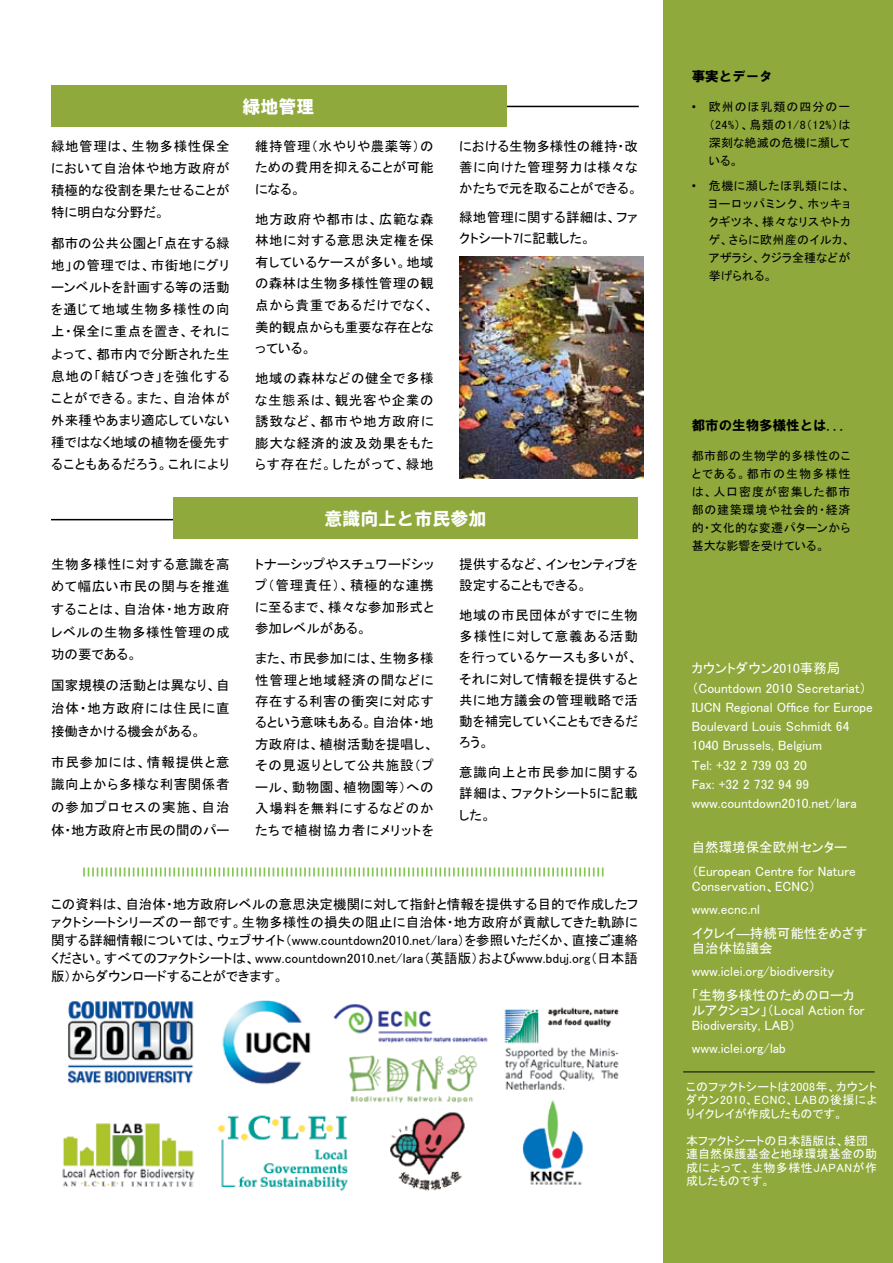
<style>
.page{position:relative;width:893px;height:1263px;background:#fff}
.page>*{position:absolute;margin:0;border:0;box-sizing:border-box;transform-origin:0 0}
.t1{font:18px "HG Soei Kakugothic UB";color:#fff}
.t2{font:13.5px/22.2px "MS P Gothic";letter-spacing:.02em;color:#000;text-align:justify}
.t3{font:13.5px/19.2px "MS P Gothic";color:#fff}
.t4{font:13.5px "HG Soei Kakugothic UB";color:#000}
.t5{font:12px/18px "MS P Gothic";letter-spacing:.035em;color:#000;text-align:justify}
.t6{font:12px/13.5px "MS P Gothic";letter-spacing:.01em;color:#fff;text-align:justify}
.s1{font-family:"Arial"}
</style>
<div class="page">
<div style="left:663px;top:0;width:230px;height:1263px;background:#8fa93c"></div>
<hr style="left:330px;top:106px;width:309px;height:1px;background:#000">
<div style="left:51px;top:85px;width:455px;height:41px;background:#8fa93c"></div>
<svg style="left:83px;top:867px;width:521px;height:9px"></svg>
<hr style="left:51px;top:519px;width:310px;height:1px;background:#000">
<div style="left:173px;top:498px;width:465px;height:41px;background:#8fa93c"></div>
<hr style="left:683px;top:1071px;width:191px;height:1px;background:#000">
<img style="left:62px;top:1000px;width:557px;height:191px">
<img style="left:459px;top:256px;width:185px;height:222px">
<p class="t2" style="left:51px;top:135px;width:180px">緑地管理は、生物多様性保全において自治体や地方政府が積極的な役割を果たせることが特に明白な分野だ。</p>
<p class="t2" style="left:51px;top:232px;width:180px">都市の公共公園と「点在する緑地」の管理では、市街地にグリーンベルトを計画する等の活動を通じて地域生物多様性の向上・保全に重点を置き、それによって、都市内で分断された生息地の「結びつき」を強化することができる。また、自治体が外来種やあまり適応していない種ではなく地域の植物を優先することもあるだろう。これにより</p>
<h1 class="t1" style="left:243px;top:97px;width:73px">緑地管理</h1>
<p class="t2" style="left:255px;top:135px;width:180px;line-height:21.6px">維持管理（水やりや農薬等）のための費用を抑えることが可能になる。</p>
<p class="t2" style="left:255px;top:208px;width:180px;line-height:21.6px">地方政府や都市は、広範な森林地に対する意思決定権を保有しているケースが多い。地域の森林は生物多様性管理の観点から貴重であるだけでなく、美的観点からも重要な存在となっている。</p>
<p class="t2" style="left:255px;top:367px;width:180px;line-height:21.6px">地域の森林などの健全で多様な生態系は、観光客や企業の誘致など、都市や地方政府に膨大な経済的波及効果をもたらす存在だ。したがって、緑地</p>
<p class="t2" style="left:459px;top:135px;width:180px;line-height:21px">における生物多様性の維持・改善に向けた管理努力は様々なかたちで元を取ることができる。</p>
<p class="t2" style="left:459px;top:207px;width:180px;line-height:21px">緑地管理に関する詳細は、ファクトシート7に記載した。</p>
<p class="t2" style="left:51px;top:552px;width:180px;line-height:22.6px">生物多様性に対する意識を高めて幅広い市民の関与を推進することは、自治体・地方政府レベルの生物多様性管理の成功の要である。</p>
<p class="t2" style="left:51px;top:674px;width:180px;line-height:22.6px">国家規模の活動とは異なり、自治体・地方政府には住民に直接働きかける機会がある。</p>
<p class="t2" style="left:51px;top:750px;width:180px;line-height:22.6px">市民参加には、情報提供と意識向上から多様な利害関係者の参加プロセスの実施、自治体・地方政府と市民の間のパー</p>
<h1 class="t1" style="left:325px;top:510px;width:163px">意識向上と市民参加</h1>
<p class="t2" style="left:255px;top:553px;width:180px;line-height:21.5px">トナーシップやスチュワードシップ（管理責任）、積極的な連携に至るまで、様々な参加形式と参加レベルがある。</p>
<p class="t2" style="left:255px;top:647px;width:180px;line-height:21.5px">また、市民参加には、生物多様性管理と地域経済の間などに存在する利害の衝突に対応するという意味もある。自治体・地方政府は、植樹活動を提唱し、その見返りとして公共施設（プール、動物園、植物園等）への入場料を無料にするなどのかたちで植樹協力者にメリットを</p>
<p class="t2" style="left:459px;top:553px;width:180px;line-height:21.3px">提供するなど、インセンティブを設定することもできる。</p>
<p class="t2" style="left:459px;top:604px;width:180px;line-height:21.3px">地域の市民団体がすでに生物多様性に対して意義ある活動を行っているケースも多いが、それに対して情報を提供すると共に地方議会の管理戦略で活動を補完していくこともできるだろう。</p>
<p class="t2" style="left:459px;top:762px;width:180px;line-height:21.3px">意識向上と市民参加に関する詳細は、ファクトシート5に記載した。</p>
<p class="t2" style="left:51px;top:895px;width:588px;line-height:18px">この資料は、自治体・地方政府レベルの意思決定機関に対して指針と情報を提供する目的で作成したファクトシートシリーズの一部です。生物多様性の損失の阻止に自治体・地方政府が貢献してきた軌跡に関する詳細情報については、ウェブサイト（www.countdown2010.net/lara）を参照いただくか、直接ご連絡ください。すべてのファクトシートは、www.countdown2010.net/lara（英語版）およびwww.bduj.org（日本語版）からダウンロードすることができます。</p>
<p class="t4" style="left:692px;top:69px;width:83px">事実とデータ</p>
<p class="t5" style="left:709px;top:97px;width:143px;text-indent:-17px"><span class="s1">•</span> 欧州のほ乳類の四分の一（24%）、鳥類の1/8（12%）は深刻な絶滅の危機に瀕している。</p>
<p class="t5" style="left:709px;top:176px;width:143px;text-indent:-17px"><span class="s1">•</span> 危機に瀕したほ乳類には、ヨーロッパミンク、ホッキョクギツネ、様々なリスやトカゲ、さらに欧州産のイルカ、アザラシ、クジラ全種などが挙げられる。</p>
<p class="t4" style="left:692px;top:418px;width:157px">都市の生物多様性とは...</p>
<p class="t5" style="left:692px;top:447px;width:160px">都市部の生物学的多様性のことである。都市の生物多様性は、人口密度が密集した都市部の建築環境や社会的・経済的・文化的な変遷パターンから甚大な影響を受けている。</p>
<p class="t3" style="left:692px;top:659px;width:183px">カウントダウン2010事務局（Countdown 2010 Secretariat）<br>IUCN Regional Office for Europe<br>Boulevard Louis Schmidt 64<br>1040 Brussels, Belgium<br>Tel: +32 2 739 03 20<br>Fax: +32 2 732 94 99 www.countdown2010.net/lara</p>
<p class="t3" style="left:692px;top:835px;width:166px;line-height:23.5px">自然環境保全欧州センター（European Centre for Nature</p>
<p class="t3" style="left:692px;top:874px;width:177px;line-height:23.5px">Conservation、ECNC）www.ecnc.nl<br>イクレイ―持続可能性をめざす</p>
<p class="t3" style="left:692px;top:936px;width:164px;line-height:23.5px">自治体協議会www.iclei.org/biodiversity<br>「生物多様性のためのローカ</p>
<p class="t3" style="left:692px;top:1002px;width:174px;line-height:15px">ルアクション」（Local Action for<br>Biodiversity, LAB）</p>
<p class="t3" style="left:692px;top:1039px;width:96px">www.iclei.org/lab</p>
<p class="t6" style="left:686px;top:1080px;width:193px">このファクトシートは2008年、カウントダウン2010、ECNC、LABの後援によりイクレイが作成したものです。</p>
<p class="t6" style="left:686px;top:1134px;width:193px;text-align:left">本ファクトシートの日本語版は、経団連自然保護基金と地球環境基金の助成によって、生物多様性JAPANが作成したものです。</p>
</div>
